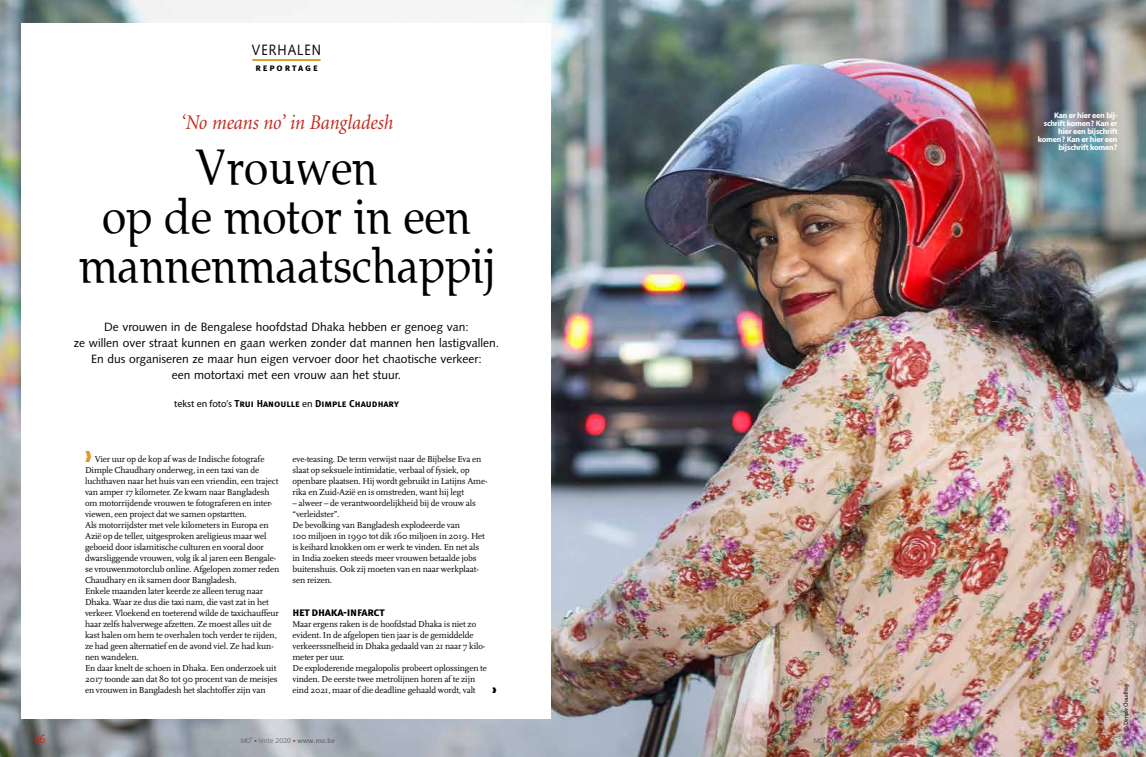
<style>
.page{position:relative;width:1146px;height:757px;background:#fff}
.page>*{position:absolute;margin:0;border:0;box-sizing:border-box;transform-origin:0 0}
.t1{font:49px/49px "Lymphatic";letter-spacing:-.005em;color:#000;text-align:center;scale:.9 1}
.t2{font:italic 20.9px "Minion";color:#c5281c;scale:.9 1}
.t3{font:15px "Syntax";letter-spacing:.075em;color:#000;scale:.85 1}
.t4{font:12px/16px "Syntax";color:#000;text-align:center}
.t5{font:12px "Meta Bold LF Caps";letter-spacing:-.02em;color:#000}
.t6{font:12px "Syntax";color:#c5281c;scale:.85 1}
.t7{font:10px "Meta Bold LF Caps";color:#000}
.t8{font:10px "Meta Bold LF Caps";letter-spacing:.195em;color:#000}
.t9{font:9px/11px "Scala";letter-spacing:-.015em;color:#000}
.t10{font:700 8px/8px "Myriad";letter-spacing:-.025em;color:#fff;text-align:right}
.t11{font:7px "Syntax";color:#6d6e71}
.t12{font:6px "Scala Sans";letter-spacing:-.05em;color:#000}
.t13{font:3px "Dingbest Web";color:#6d6e71}
.s1{font-family:"Myriad"}
.s2{color:#db9d1d}
.s3{font-family:"Avant Gard";font-weight:500}
.s4{font-size:6px;color:#c5281c}
.s5{font-weight:700}
</style>
<div class="page">
<img style="left:0;top:0;width:1145px;height:757px">
<div style="left:21px;top:24px;width:529px;height:695px;background:#fff"></div>
<hr style="left:252px;top:59px;width:68px;height:2px;background:#db9d1d">
<h3 class="t3" style="left:252px;top:41px;width:83px">VERHALEN</h3>
<p class="t8" style="left:255px;top:62px;width:64px">reportage</p>
<h2 class="t2" style="left:180px;top:112px;width:237px">‘No means no’ in Bangladesh</h2>
<h1 class="t1" style="left:79px;top:144px;width:463px">Vrouwen<br>op de motor in een mannenmaatschappij</h1>
<p class="t4" style="left:74px;top:319px;width:426px">De vrouwen in de Bengalese hoofdstad Dhaka hebben er genoeg van:<br>ze willen over straat kunnen en gaan werken zonder dat mannen hen lastigvallen.<br>En dus organiseren ze maar hun eigen vervoer door het chaotische verkeer:<br>een motortaxi met een vrouw aan het stuur.</p>
<p class="t7" style="left:174px;top:397px;width:226px"><span class="s1">tekst en foto’s</span> Trui Hanoulle <span class="s1">en</span> Dimple Chaudhary</p>
<p class="t9" style="left:85px;top:454px;width:196px"><span class="s2">❱</span> Vier uur op de kop af was de Indische fotografe Dimple Chaudhary onderweg, in een taxi van de luchthaven naar het huis van een vriendin, een traject van amper 17 kilometer. Ze kwam naar Bangladesh om motorrijdende vrouwen te fotograferen en inter&shy;viewen, een project dat we samen opstartten.<br>Als motorrijdster met vele kilometers in Europa en Azië op de teller, uitgesproken areligieus maar wel geboeid door islamitische culturen en vooral door dwarsliggende vrouwen, volg ik al jaren een Bengale&shy;se vrouwenmotorclub online. Afgelopen zomer reden Chaudhary en ik samen door Bangladesh.<br>Enkele maanden later keerde ze alleen terug naar Dhaka. Waar ze dus die taxi nam, die vast zat in het verkeer. Vloekend en toeterend wilde de taxichauffeur haar zelfs halverwege afzetten. Ze moest alles uit de kast halen om hem te overhalen toch verder te rijden, ze had geen alternatief en de avond viel. Ze had kun&shy;nen wandelen.<br>En daar knelt de schoen in Dhaka. Een onderzoek uit 2017 toonde aan dat 80 tot 90 procent van de meisjes en vrouwen in Bangladesh het slachtoffer zijn van</p>
<p class="t9" style="left:292px;top:454px;width:196px">eve-teasing. De term verwijst naar de Bijbelse Eva en slaat op seksuele intimidatie, verbaal of fysiek, op openbare plaatsen. Hij wordt gebruikt in Latijns Ame&shy;rika en Zuid-Azië en is omstreden, want hij legt</p>
<p class="t9" style="left:292px;top:498px;width:194px">– alweer – de verantwoordelijkheid bij de vrouw als “verleidster”.<br>De bevolking van Bangladesh explodeerde van<br>100 miljoen in 1990 tot dik 160 miljoen in 2019. Het is keihard knokken om er werk te vinden. En net als in India zoeken steeds meer vrouwen betaalde jobs buitenshuis. Ook zij moeten van en naar werkplaat&shy;sen reizen.</p>
<h3 class="t5" style="left:292px;top:605px;width:94px">het dhaka-infarct</h3>
<p class="t9" style="left:292px;top:619px;width:196px">Maar ergens raken is de hoofdstad Dhaka is niet zo evident. In de afgelopen tien jaar is de gemiddelde verkeerssnelheid in Dhaka gedaald van 21 naar 7 kilo&shy;meter per uur.<br>De exploderende megalopolis probeert oplossingen te vinden. De eerste twee metrolijnen horen af te zijn eind 2021, maar of die deadline gehaald wordt, valt</p>
<h3 class="t6" style="left:34px;top:731px;width:15px">86</h3>
<p class="t11" style="left:241px;top:736px;width:95px"><span class="s3">MO</span> <span class="s4">•</span> lente 2020 <span class="s4">•</span> <span class="s5">www.mo.be</span></p>
<p class="t13" style="left:250px;top:736px;width:4px">Q</p>
<p class="t10" style="left:1037px;top:111px;width:81px">Kan er hier een bij&shy;schrift komen? Kan er hier een bijschrift komen? Kan er hier een bijschrift komen?</p>
<p class="t11" style="left:813px;top:736px;width:95px"><span class="s3">MO</span> <span class="s4">•</span> lente 2020 <span class="s4">•</span> <span class="s5">www.mo.be</span></p>
<h3 class="t6" style="left:1100px;top:731px;width:15px">87</h3>
<p class="t13" style="left:823px;top:736px;width:4px">Q</p>
<p class="t12" style="left:1122px;top:732px;width:51px;rotate:-90deg">© Dimple Chaudhary</p>
</div>
